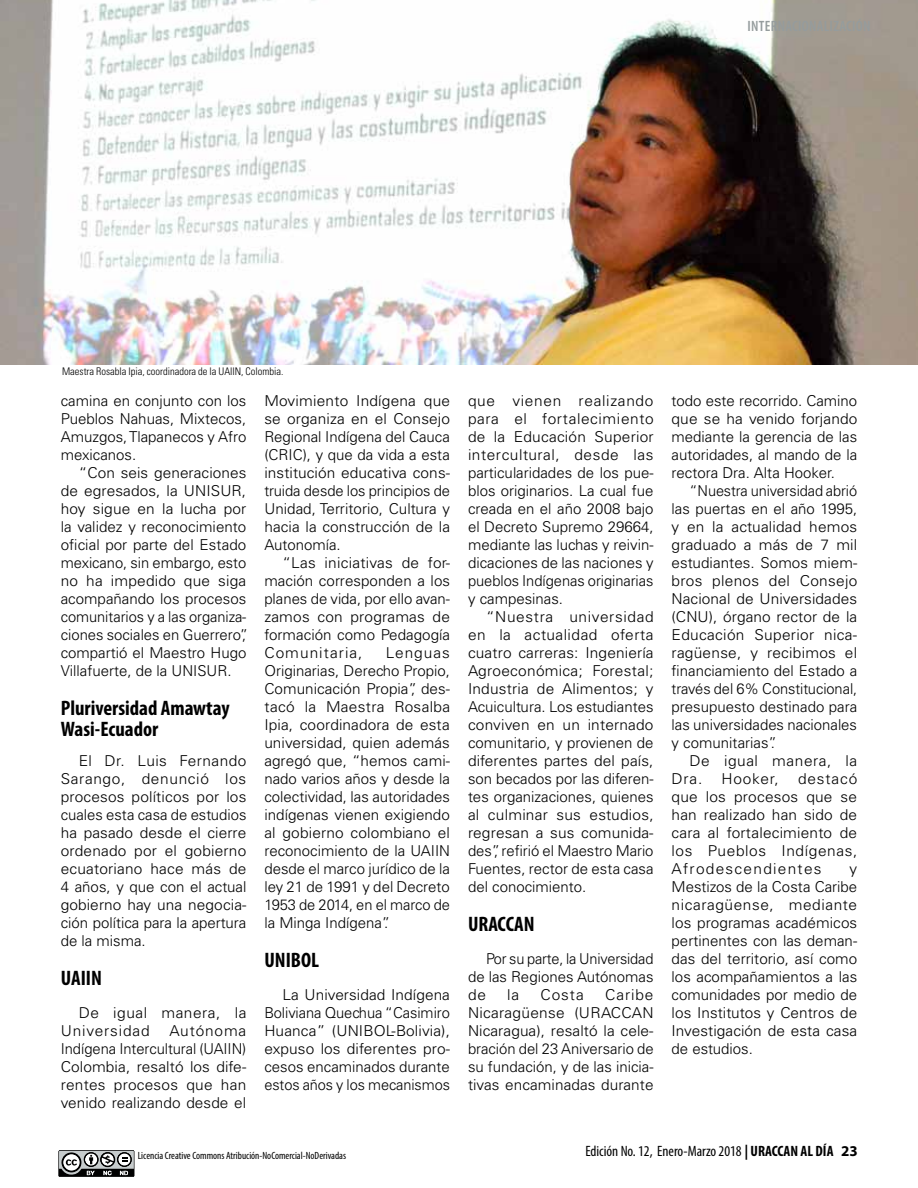
<style>
.page{position:relative;width:918px;height:1188px;background:#fff}
.page>*{position:absolute;margin:0;border:0;box-sizing:border-box;transform-origin:0 0}
.t1{font:700 condensed 21px/21px "Myriad Pro";color:#000}
.t2{font:300 15px/18px "Univers LT Std";color:#000;text-align:justify}
.t3{font:300 15px/18px "Univers LT Std";letter-spacing:.035em;color:#000}
.t4{font:condensed 15px "Myriad Pro";color:#000}
.t5{font:condensed 10.5px "Myriad Pro";color:#000}
.t6{font:300 condensed 10.5px "Univers LT Std";color:#000}
.s1{font-weight:700}
.s2{font-weight:700;font-stretch:normal}
</style>
<div class="page">
<svg style="left:59px;top:1150px;width:75px;height:27px"></svg>
<img style="left:0;top:0;width:918px;height:364px">
<p class="t6" style="left:62px;top:365px;width:223px">Maestra Rosabla Ipia, coordinadora de la UAIIN, Colombia.</p>
<p class="t2" style="left:61px;top:391px;width:187px">camina en conjunto con los Pueblos Nahuas, Mixtecos, Amuzgos, Tlapanecos y Afro mexicanos.</p>
<p class="t2" style="left:61px;top:463px;width:189px;text-align:left;text-indent:18px">“Con seis generaciones de egresados, la UNISUR, hoy sigue en la lucha por la validez y reconocimiento oficial por parte del Estado mexicano, sin embargo, esto no ha impedido que siga acompañando los procesos comunitarios y a las organiza&shy;ciones sociales en Guerrero”, compartió el Maestro Hugo<br>Villafuerte, de la UNISUR.</p>
<h1 class="t1" style="left:61px;top:697px;width:170px">Pluriversidad Amawtay<br>Wasi-Ecuador</h1>
<p class="t2" style="left:61px;top:751px;width:187px;text-indent:18px">El Dr. Luis Fernando Sarango, denunció los procesos políticos por los cuales esta casa de estudios ha pasado desde el cierre ordenado por el gobierno ecuatoriano hace más de 4 años, y que con el actual gobierno hay una negocia&shy;ción política para la apertura de la misma.</p>
<h1 class="t1" style="left:61px;top:967px;width:43px">UAIIN</h1>
<p class="t3" style="left:61px;top:1003px;width:187px;text-indent:18px">De igual manera, la<br>Universidad</p>
<p class="t2" style="left:61px;top:1021px;width:187px;text-indent:109px">Autónoma Indígena Intercultural (UAIIN)<br>Colombia, resaltó los dife&shy;rentes procesos que han venido realizando desde el</p>
<p class="t2" style="left:264px;top:391px;width:187px">Movimiento Indígena que se organiza en el Consejo Regional Indígena del Cauca (CRIC), y que da vida a esta institución educativa cons&shy;truida desde los principios de Unidad, Territorio, Cultura y hacia la construcción de la Autonomía.</p>
<p class="t2" style="left:264px;top:553px;width:187px;text-indent:18px">“Las iniciativas de for&shy;mación corresponden a los planes de vida, por ello avan&shy;zamos con programas de formación como Pedagogía Comunitaria,</p>
<p class="t2" style="left:264px;top:643px;width:187px;text-indent:121px">Lenguas Originarias, Derecho Propio, Comunicación Propia”, des&shy;tacó la Maestra Rosalba Ipia, coordinadora de esta universidad, quien además agregó que, “hemos cami&shy;nado varios años y desde la colectividad, las autoridades indígenas vienen exigiendo al gobierno colombiano el reconocimiento de la UAIIN desde el marco jurídico de la ley 21 de 1991 y del Decreto 1953 de 2014, en el marco de la Minga Indígena”.</p>
<h1 class="t1" style="left:264px;top:949px;width:56px">UNIBOL</h1>
<p class="t2" style="left:264px;top:985px;width:187px;text-indent:18px">La Universidad Indígena Boliviana Quechua “Casimiro Huanca” (UNIBOL-Bolivia), expuso los diferentes pro&shy;cesos encaminados durante estos años y los mecanismos</p>
<p class="t5" style="left:138px;top:1150px;width:210px">Licencia Creative Commons Atribución-NoComercial-NoDerivadas</p>
<p class="t2" style="left:468px;top:391px;width:187px">que vienen realizando para el fortalecimiento de la Educación Superior intercultural, desde las particularidades de los pue&shy;blos originarios. La cual fue creada en el año 2008 bajo el Decreto Supremo 29664, mediante las luchas y reivin&shy;dicaciones de las naciones y pueblos Indígenas originarias y campesinas.</p>
<p class="t2" style="left:468px;top:607px;width:187px;text-indent:18px">“Nuestra universidad en la actualidad oferta cuatro carreras: Ingeniería Agroeconómica; Forestal; Industria de Alimentos; y Acuicultura. Los estudiantes conviven en un internado comunitario, y provienen de diferentes partes del país, son becados por las diferen&shy;tes organizaciones, quienes al culminar sus estudios, regresan a sus comunida&shy;des”, refirió el Maestro Mario Fuentes, rector de esta casa del conocimiento.</p>
<h1 class="t1" style="left:468px;top:913px;width:68px">URACCAN</h1>
<p class="t2" style="left:468px;top:949px;width:187px;text-indent:18px">Por su parte, la Universidad de las Regiones Autónomas de</p>
<p class="t2" style="left:468px;top:985px;width:187px;text-indent:137px">Caribe Nicaragüense (URACCAN Nicaragua), resaltó la cele&shy;bración del 23 Aniversario de su fundación, y de las inicia&shy;tivas encaminadas durante</p>
<p class="t2" style="left:507px;top:985px;width:14px">la</p>
<p class="t2" style="left:541px;top:985px;width:45px">Costa</p>
<p class="t2" style="left:672px;top:391px;width:187px">todo este recorrido. Camino que se ha venido forjando mediante la gerencia de las autoridades, al mando de la rectora Dra. Alta Hooker.</p>
<p class="t2" style="left:672px;top:481px;width:187px;text-indent:18px">“Nuestra universidad abrió las puertas en el año 1995, y en la actualidad hemos graduado a más de 7 mil estudiantes. Somos miem&shy;bros plenos del Consejo Nacional de Universidades (CNU), órgano rector de la Educación Superior nica&shy;ragüense, y recibimos el financiamiento del Estado a través del 6% Constitucional, presupuesto destinado para las universidades nacionales y comunitarias”.</p>
<p class="t3" style="left:672px;top:751px;width:187px;text-indent:18px">De igual manera, la<br>Dra.</p>
<p class="t2" style="left:672px;top:769px;width:187px;text-indent:126px">destacó que los procesos que se han realizado han sido de cara al fortalecimiento de los Pueblos Indígenas, Afrodescendientes</p>
<p class="t2" style="left:721px;top:769px;width:59px">Hooker,</p>
<p class="t2" style="left:672px;top:859px;width:187px;text-indent:178px">y Mestizos de la Costa Caribe nicaragüense, mediante los programas académicos pertinentes con las deman&shy;das del territorio, así como los acompañamientos a las comunidades por medio de los Institutos y Centros de Investigación de esta casa de estudios.</p>
<p class="t4" style="left:585px;top:1142px;width:274px">Edición No. 12, Enero-Marzo 2018 <span class="s1">| URACCAN AL DÍA</span> <span class="s2">23</span></p>
</div>
